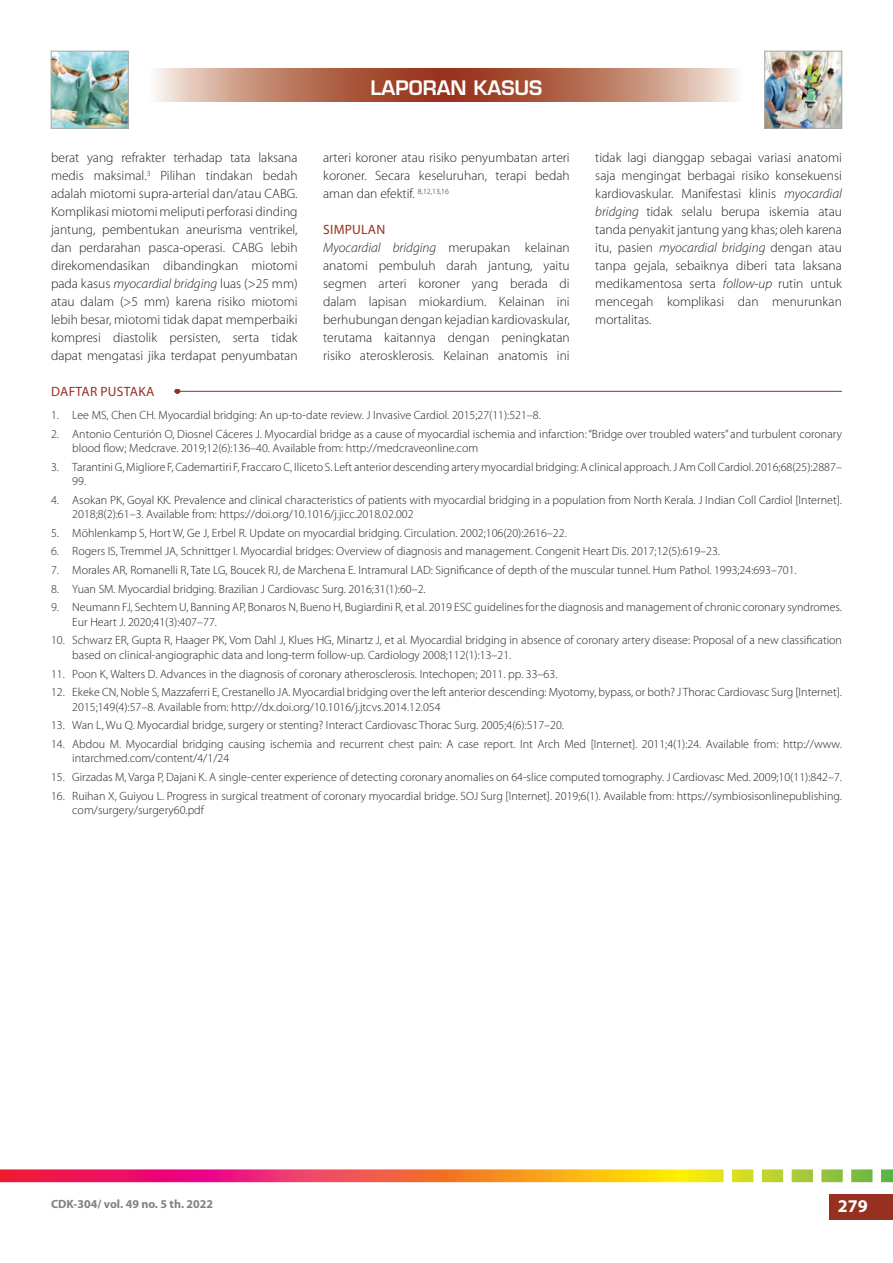
<style>
.page{position:relative;width:893px;height:1263px;background:#fff}
.page>*{position:absolute;margin:0;border:0;box-sizing:border-box;transform-origin:0 0}
.t1{font:600 19.5px "Eurostile LT Std";color:#fff}
.t2{font:700 18px "Myriad Pro";color:#fff}
.MP_default{font:300 13.5px/18px "Myriad Pro";color:#231f20;text-align:justify}
.MP_daftar_pustaka_H1{font:13.5px "Myriad Pro";letter-spacing:.02em;color:#98301f}
.MP_H1___color{font:13.5px "Myriad Pro";letter-spacing:.02em;color:#98301f}
.t3{font:300 12px/14.4px "Myriad Pro";color:#231f20}
.t4{font:700 12px "Myriad Pro";color:#808285}
.s1{font-style:italic}
</style>
<div class="page">
<div style="left:829px;top:1194px;width:64px;height:26px;background:#98301f"></div>
<svg style="left:0;top:1169px;width:893px;height:13px;background:#e87c50"></svg>
<img style="left:767px;top:53px;width:73px;height:73px">
<div style="left:765px;top:51px;width:77px;height:77px;border:1px solid #a8a9ad"></div>
<img style="left:53px;top:53px;width:73px;height:73px">
<div style="left:51px;top:51px;width:77px;height:77px;border:1px solid #a8a9ad"></div>
<svg style="left:154px;top:68px;width:292px;height:34px;background:#bd7e68"></svg>
<svg style="left:446px;top:68px;width:292px;height:34px;background:#bd7c67"></svg>
<hr style="left:174px;top:391px;width:668px;height:1px;background:#98301f">
<h1 class="t1" style="left:371px;top:76px;width:173px">LAPORAN KASUS</h1>
<p class="MP_default" style="left:51px;top:149px;width:248px">berat yang refrakter terhadap tata laksana medis maksimal.<sup>3</sup> Pilihan tindakan bedah adalah miotomi supra-arterial dan/atau CABG.<br>Komplikasi miotomi meliputi perforasi dinding jantung, pembentukan aneurisma ventrikel, dan perdarahan pasca-operasi. CABG lebih direkomendasikan dibandingkan miotomi pada kasus <span class="s1">myocardial bridging</span> luas (&gt;25 mm) atau dalam (&gt;5 mm) karena risiko miotomi lebih besar, miotomi tidak dapat memperbaiki kompresi diastolik persisten, serta tidak dapat mengatasi jika terdapat penyumbatan</p>
<p class="MP_default" style="left:323px;top:149px;width:248px">arteri koroner atau risiko penyumbatan arteri koroner. Secara keseluruhan, terapi bedah aman dan efektif. <sup>8,12,13,16</sup></p>
<p class="MP_H1___color" style="left:323px;top:221px;width:64px">SIMPULAN</p>
<p class="MP_default" style="left:323px;top:239px;width:248px"><span class="s1">Myocardial bridging</span> merupakan kelainan anatomi pembuluh darah jantung, yaitu segmen arteri koroner yang berada di dalam lapisan miokardium. Kelainan ini berhubungan dengan kejadian kardiovaskular, terutama kaitannya dengan peningkatan risiko aterosklerosis. Kelainan anatomis ini</p>
<p class="MP_default" style="left:595px;top:149px;width:248px">tidak lagi dianggap sebagai variasi anatomi saja mengingat berbagai risiko konsekuensi kardiovaskular. Manifestasi klinis <span class="s1">myocardial bridging</span> tidak selalu berupa iskemia atau tanda penyakit jantung yang khas; oleh karena itu, pasien <span class="s1">myocardial bridging</span> dengan atau tanpa gejala, sebaiknya diberi tata laksana medikamentosa serta <span class="s1">follow-up</span> rutin untuk mencegah komplikasi dan menurunkan mortalitas.</p>
<p class="MP_daftar_pustaka_H1" style="left:51px;top:383px;width:105px">DAFTAR PUSTAKA</p>
<p class="t3" style="left:51px;top:408px;width:491px">1. Lee MS, Chen CH. Myocardial bridging: An up-to-date review. J Invasive Cardiol. 2015;27(11):521–8.</p>
<p class="t3" style="left:72px;top:427px;width:771px;text-indent:-21px">2. Antonio Centurión O, Diosnel Cáceres J. Myocardial bridge as a cause of myocardial ischemia and infarction: “Bridge over troubled waters” and turbulent coronary blood flow; Medcrave. 2019;12(6):136–40. Available from: http://medcraveonline.com</p>
<p class="t3" style="left:72px;top:460px;width:771px;text-indent:-21px">3. Tarantini G, Migliore F, Cademartiri F, Fraccaro C, Iliceto S. Left anterior descending artery myocardial bridging: A clinical approach. J Am Coll Cardiol. 2016;68(25):2887–<br>99.</p>
<p class="t3" style="left:72px;top:493px;width:771px;text-indent:-21px">4. Asokan PK, Goyal KK. Prevalence and clinical characteristics of patients with myocardial bridging in a population from North Kerala. J Indian Coll Cardiol [Internet].<br>2018;8(2):61–3. Available from: https://doi.org/10.1016/j.jicc.2018.02.002</p>
<p class="t3" style="left:51px;top:526px;width:517px">5. Möhlenkamp S, Hort W, Ge J, Erbel R. Update on myocardial bridging. Circulation. 2002;106(20):2616–22.</p>
<p class="t3" style="left:51px;top:544px;width:670px">6. Rogers IS, Tremmel JA, Schnittger I. Myocardial bridges: Overview of diagnosis and management. Congenit Heart Dis. 2017;12(5):619–23.</p>
<p class="t3" style="left:51px;top:563px;width:747px">7. Morales AR, Romanelli R, Tate LG, Boucek RJ, de Marchena E. Intramural LAD: Significance of depth of the muscular tunnel. Hum Pathol. 1993;24:693–701.</p>
<p class="t3" style="left:51px;top:582px;width:376px">8. Yuan SM. Myocardial bridging. Brazilian J Cardiovasc Surg. 2016;31(1):60–2.</p>
<p class="t3" style="left:72px;top:600px;width:771px;text-indent:-21px">9. Neumann FJ, Sechtem U, Banning AP, Bonaros N, Bueno H, Bugiardini R, et al. 2019 ESC guidelines for the diagnosis and management of chronic coronary syndromes.<br>Eur Heart J. 2020;41(3):407–77.</p>
<p class="t3" style="left:72px;top:633px;width:771px;text-indent:-21px">10. Schwarz ER, Gupta R, Haager PK, Vom Dahl J, Klues HG, Minartz J, et al. Myocardial bridging in absence of coronary artery disease: Proposal of a new classification based on clinical-angiographic data and long-term follow-up. Cardiology 2008;112(1):13–21.</p>
<p class="t3" style="left:51px;top:666px;width:508px">11. Poon K, Walters D. Advances in the diagnosis of coronary atherosclerosis. Intechopen; 2011. pp. 33–63.</p>
<p class="t3" style="left:72px;top:685px;width:771px;text-indent:-21px">12. Ekeke CN, Noble S, Mazzaferri E, Crestanello JA. Myocardial bridging over the left anterior descending: Myotomy, bypass, or both? J Thorac Cardiovasc Surg [Internet].<br>2015;149(4):57–8. Available from: http://dx.doi.org/10.1016/j.jtcvs.2014.12.054</p>
<p class="t3" style="left:51px;top:718px;width:514px">13. Wan L, Wu Q. Myocardial bridge, surgery or stenting? Interact Cardiovasc Thorac Surg. 2005;4(6):517–20.</p>
<p class="t3" style="left:72px;top:737px;width:771px;text-indent:-21px">14. Abdou M. Myocardial bridging causing ischemia and recurrent chest pain: A case report. Int Arch Med [Internet]. 2011;4(1):24. Available from: http://www. intarchmed.com/content/4/1/24</p>
<p class="t3" style="left:51px;top:770px;width:792px">15. Girzadas M, Varga P, Dajani K. A single-center experience of detecting coronary anomalies on 64-slice computed tomography. J Cardiovasc Med. 2009;10(11):842–7.</p>
<p class="t3" style="left:72px;top:788px;width:771px;text-indent:-21px">16. Ruihan X, Guiyou L. Progress in surgical treatment of coronary myocardial bridge. SOJ Surg [Internet]. 2019;6(1). Available from: https://symbiosisonlinepublishing. com/surgery/surgery60.pdf</p>
<p class="t4" style="left:51px;top:1197px;width:164px">CDK-304/ vol. 49 no. 5 th. 2022</p>
<h2 class="t2" style="left:838px;top:1196px;width:31px">279</h2>
</div>
